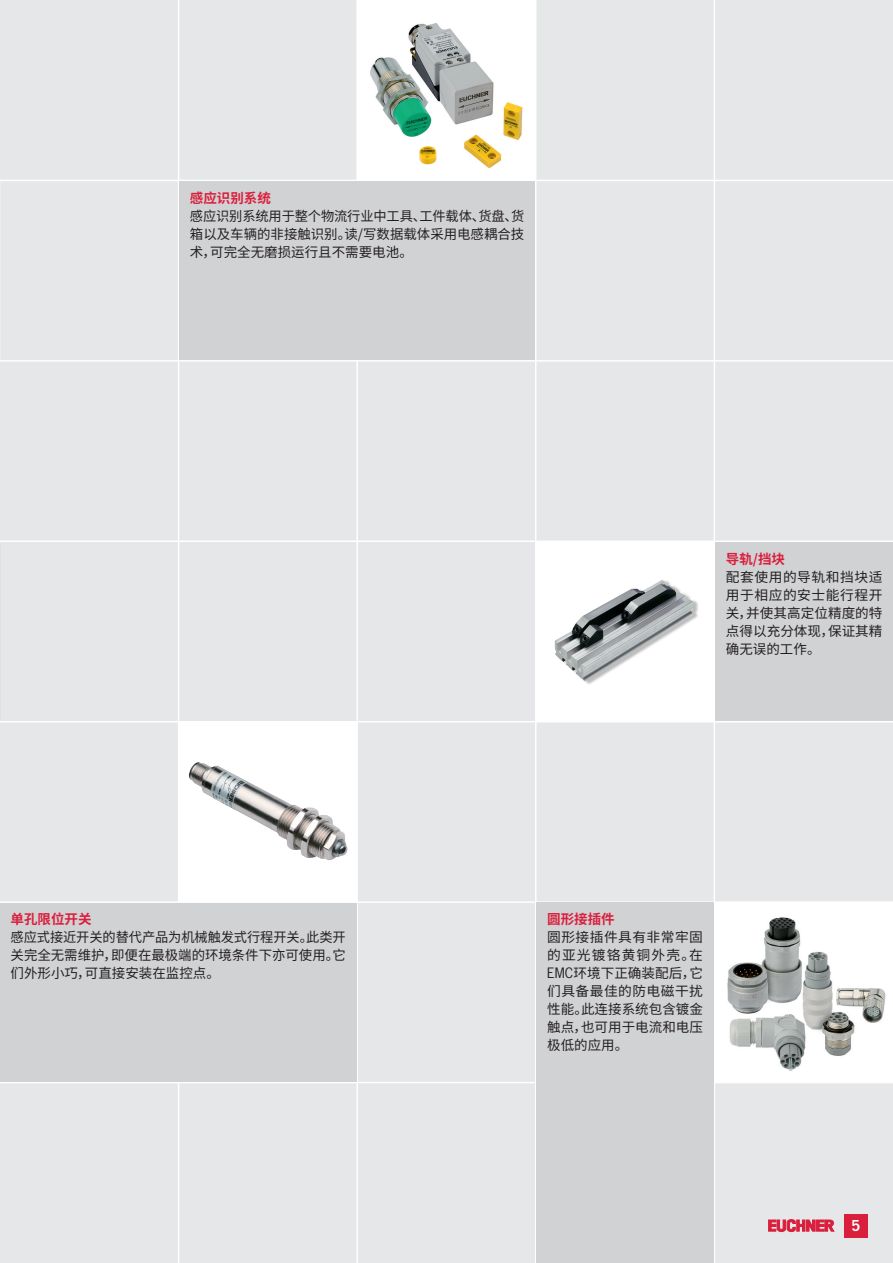
<style>
.page{position:relative;width:893px;height:1263px;background:#e6e7e9}
.page>*{position:absolute;margin:0;border:0;box-sizing:border-box;transform-origin:0 0}
.t1{font:16.5px "News Got Dem";color:#fff}
.t2{font:13.5px/18px "Source Han Sans CN";color:#231f20;text-align:justify}
.t3{font:700 13.5px "Source Han Sans CN";color:#da1f3d}
.s1{font-family:"News Gothic Std"}
</style>
<div class="page">
<hr style="left:0;top:180px;width:893px;height:1px;background:#fff">
<hr style="left:0;top:360px;width:893px;height:2px;background:#fff">
<hr style="left:0;top:540px;width:893px;height:2px;background:#fff">
<hr style="left:0;top:721px;width:893px;height:1px;background:#fff">
<hr style="left:0;top:901px;width:893px;height:2px;background:#fff">
<hr style="left:0;top:1082px;width:893px;height:1px;background:#fff">
<hr style="left:178px;top:0;width:1px;height:1263px;background:#fff">
<hr style="left:356px;top:0;width:2px;height:1263px;background:#fff">
<hr style="left:535px;top:0;width:1px;height:1263px;background:#fff">
<hr style="left:714px;top:0;width:1px;height:1263px;background:#fff">
<svg style="left:768px;top:1219px;width:66px;height:12px"></svg>
<div style="left:844px;top:1214px;width:23px;height:23px;background:#da1f3d"></div>
<div style="left:536px;top:541px;width:178px;height:181px;background:#fff"></div>
<div style="left:556px;top:580px;width:143px;height:106px;background:#231f20;opacity:.3"></div>
<img style="left:555px;top:580px;width:138px;height:101px">
<div style="left:179px;top:181px;width:356px;height:179px;background:#d1d2d4"></div>
<div style="left:0;top:903px;width:356px;height:179px;background:#d1d2d4"></div>
<div style="left:536px;top:903px;width:178px;height:360px;background:#d1d2d4"></div>
<div style="left:179px;top:722px;width:178px;height:180px;background:#fff"></div>
<img style="left:189px;top:765px;width:158px;height:95px">
<div style="left:714px;top:902px;width:179px;height:180px;background:#fff"></div>
<div style="left:715px;top:542px;width:178px;height:179px;background:#d1d2d4"></div>
<img style="left:727px;top:917px;width:159px;height:154px">
<div style="left:357px;top:0;width:179px;height:180px;background:#fff"></div>
<img style="left:370px;top:23px;width:153px;height:146px">
<p class="t3" style="left:190px;top:190px;width:82px">感应识别系统</p>
<p class="t2" style="left:190px;top:207px;width:336px">感应识别系统用于整个物流行业中工具、工件载体、货盘、货箱以及车辆的非接触识别。读/写数据载体采用电感耦合技术，可完全无磨损运行且不需要电池。</p>
<p class="t3" style="left:11px;top:912px;width:83px">单孔限位开关</p>
<p class="t2" style="left:11px;top:929px;width:337px">感应式接近开关的替代产品为机械触发式行程开关。此类开关完全无需维护，即便在最极端的环境条件下亦可使用。它们外形小巧，可直接安装在监控点。</p>
<p class="t3" style="left:726px;top:551px;width:61px">导轨/挡块</p>
<p class="t2" style="left:726px;top:568px;width:158px">配套使用的导轨和挡块适用于相应的安士能行程开关，并使其高定位精度的特点得以充分体现，保证其精确无误的工作。</p>
<p class="t3" style="left:547px;top:912px;width:69px">圆形接插件</p>
<p class="t2" style="left:547px;top:929px;width:157px">圆形接插件具有非常牢固的亚光镀铬黄铜外壳。在<span class="s1">EMC</span>环境下正确装配后，它们具备最佳的防电磁干扰性能。此连接系统包含镀金触点，也可用于电流和电压极低的应用。</p>
<p class="t1" style="left:851px;top:1216px;width:10px">5</p>
</div>
